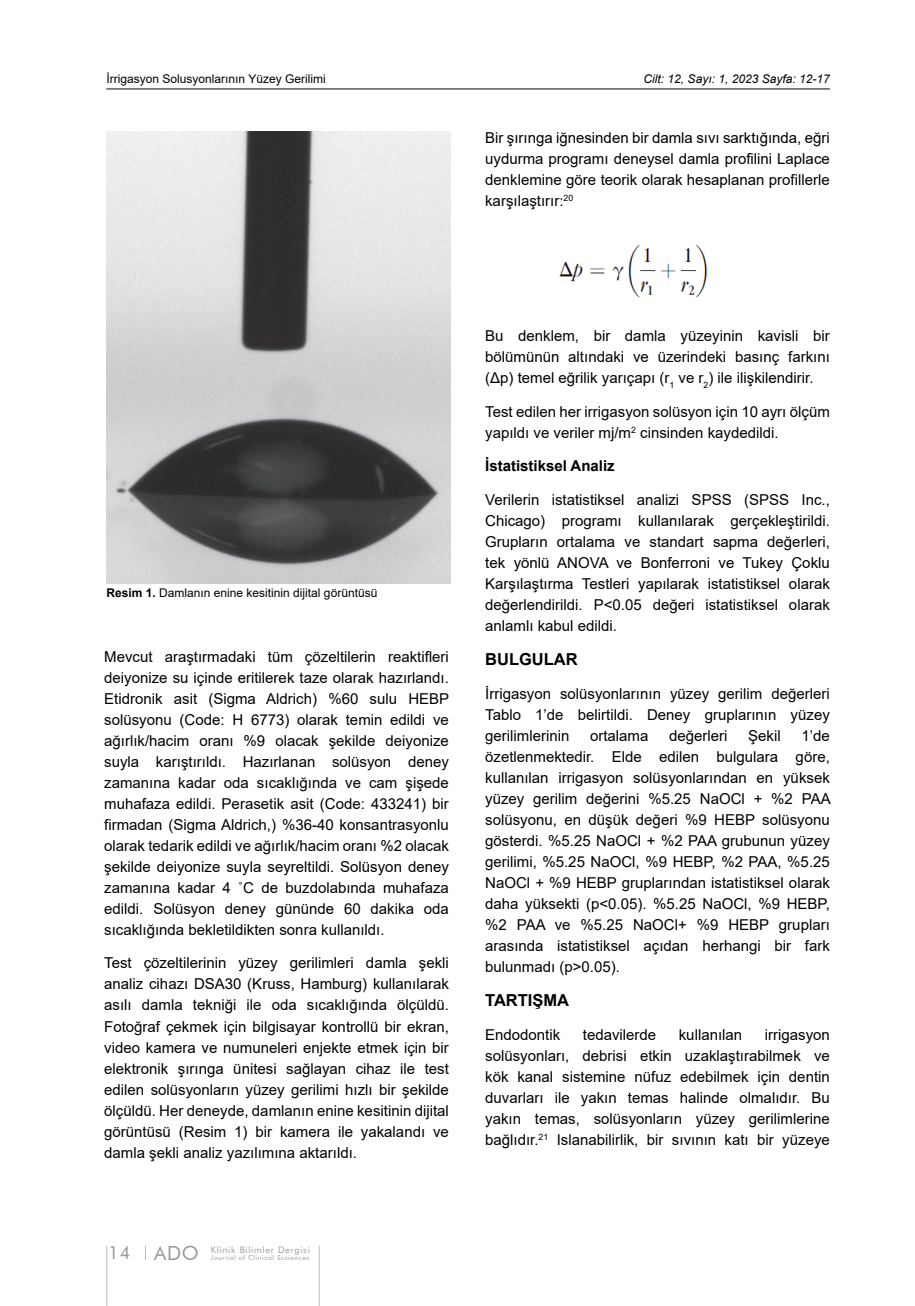
<style>
.page{position:relative;width:915px;height:1306px;background:#fff}
.page>*{position:absolute;margin:0;border:0;box-sizing:border-box;transform-origin:0 0}
.t1{font:18px "Futura BT";color:#999}
.t2{font:700 16.5px "Arial";color:#000}
.t3{font:15px/21px "Arial";color:#000;text-align:justify}
.t4{font:700 15px "Arial";color:#000}
.t5{font:12px "Arial";color:#000}
.t6{font:italic 12px "Arial";color:#000}
.t7{font:9px "Futura BT";letter-spacing:.08em;color:#999}
.t8{font:6.75px "Futura BT";letter-spacing:.08em;color:#999}
.s1{font-weight:700}
.s2{font-size:19.5px}
</style>
<div class="page">
<hr style="left:106px;top:89px;width:723px;height:1px;background:#040503">
<hr style="left:106px;top:1245px;width:1px;height:60px;background:#bbbcc1">
<hr style="left:319px;top:1245px;width:1px;height:60px;background:#bbbcc1">
<svg style="left:145px;top:1245px;width:1px;height:15px"></svg>
<img style="left:559px;top:245px;width:149px;height:53px">
<img style="left:106px;top:132px;width:344px;height:451px">
<p class="t5" style="left:106px;top:71px;width:221px">İrrigasyon Solusyonlarının Yüzey Gerilimi</p>
<p class="t6" style="left:643px;top:71px;width:188px">Cilt: 12, Sayı: 1, 2023 Sayfa: 12-17</p>
<p class="t3" style="left:485px;top:127px;width:346px">Bir şırınga iğnesinden bir damla sıvı sarktığında, eğri uydurma programı deneysel damla profilini Laplace denklemine göre teorik olarak hesaplanan profillerle karşılaştırır:<sup>20</sup></p>
<p class="t5" style="left:106px;top:585px;width:272px"><span class="s1">Resim 1.</span> Damlanın enine kesitinin dijital görüntüsü</p>
<p class="t3" style="left:104px;top:645px;width:346px">Mevcut araştırmadaki tüm çözeltilerin reaktifleri deiyonize su içinde eritilerek taze olarak hazırlandı.<br>Etidronik asit (Sigma Aldrich) %60 sulu HEBP solüsyonu (Code: H 6773) olarak temin edildi ve ağırlık/hacim oranı %9 olacak şekilde deiyonize suyla karıştırıldı. Hazırlanan solüsyon deney zamanına kadar oda sıcaklığında ve cam şişede muhafaza edildi. Perasetik asit (Code: 433241) bir firmadan (Sigma Aldrich,) %36-40 konsantrasyonlu olarak tedarik edildi ve ağırlık/hacim oranı %2 olacak şekilde deiyonize suyla seyreltildi. Solüsyon deney zamanına kadar 4 ˚C de buzdolabında muhafaza edildi. Solüsyon deney gününde 60 dakika oda sıcaklığında bekletildikten sonra kullanıldı.</p>
<p class="t3" style="left:104px;top:952px;width:346px">Test çözeltilerinin yüzey gerilimleri damla şekli analiz cihazı DSA30 (Kruss, Hamburg) kullanılarak asılı damla tekniği ile oda sıcaklığında ölçüldü.<br>Fotoğraf çekmek için bilgisayar kontrollü bir ekran, video kamera ve numuneleri enjekte etmek için bir elektronik şırınga ünitesi sağlayan cihaz ile test edilen solüsyonların yüzey gerilimi hızlı bir şekilde ölçüldü. Her deneyde, damlanın enine kesitinin dijital görüntüsü (Resim 1) bir kamera ile yakalandı ve damla şekli analiz yazılımına aktarıldı.</p>
<p class="t7" style="left:154px;top:1243px;width:157px"><span class="s2">ADO</span> Klinik Bilimler Dergisi</p>
<p class="t1" style="left:108px;top:1242px;width:24px">14</p>
<p class="t8" style="left:210px;top:1253px;width:100px">Journal of Clinical Scciences</p>
<p class="t3" style="left:485px;top:325px;width:346px">Bu denklem, bir damla yüzeyinin kavisli bir bölümünün altındaki ve üzerindeki basınç farkını (Δp) temel eğrilik yarıçapı (r<sub>1</sub> ve r<sub>2</sub>) ile ilişkilendirir.</p>
<p class="t3" style="left:485px;top:401px;width:346px">Test edilen her irrigasyon solüsyon için 10 ayrı ölçüm yapıldı ve veriler mj/m<sup>2</sup> cinsinden kaydedildi.</p>
<p class="t4" style="left:485px;top:455px;width:131px">İstatistiksel Analiz</p>
<p class="t3" style="left:485px;top:489px;width:346px">Verilerin istatistiksel analizi SPSS (SPSS Inc., Chicago) programı kullanılarak gerçekleştirildi.<br>Grupların ortalama ve standart sapma değerleri, tek yönlü ANOVA ve Bonferroni ve Tukey Çoklu Karşılaştırma Testleri yapılarak istatistiksel olarak değerlendirildi. P&lt;0.05 değeri istatistiksel olarak anlamlı kabul edildi.</p>
<p class="t2" style="left:485px;top:647px;width:94px">BULGULAR</p>
<p class="t3" style="left:485px;top:683px;width:346px">İrrigasyon solüsyonlarının yüzey gerilim değerleri Tablo 1’de belirtildi. Deney gruplarının yüzey gerilimlerinin</p>
<p class="t3" style="left:590px;top:725px;width:60px">ortalama</p>
<p class="t3" style="left:669px;top:725px;width:60px">değerleri</p>
<p class="t3" style="left:748px;top:725px;width:34px">Şekil</p>
<p class="t3" style="left:485px;top:725px;width:347px;text-indent:316px">1’de özetlenmektedir. Elde edilen bulgulara göre, kullanılan irrigasyon solüsyonlarından en yüksek yüzey gerilim değerini %5.25 NaOCl + %2 PAA solüsyonu, en düşük değeri %9 HEBP solüsyonu gösterdi. %5.25 NaOCl + %2 PAA grubunun yüzey gerilimi, %5.25 NaOCl, %9 HEBP, %2 PAA, %5.25<br>NaOCl + %9 HEBP gruplarından istatistiksel olarak daha yüksekti (p&lt;0.05). %5.25 NaOCl, %9 HEBP, %2 PAA ve %5.25 NaOCl+ %9 HEBP grupları arasında istatistiksel açıdan herhangi bir fark bulunmadı (p&gt;0.05).</p>
<p class="t2" style="left:485px;top:988px;width:86px">TARTIŞMA</p>
<p class="t3" style="left:485px;top:1023px;width:77px">Endodontik</p>
<p class="t3" style="left:582px;top:1023px;width:75px">tedavilerde</p>
<p class="t3" style="left:678px;top:1023px;width:65px">kullanılan</p>
<p class="t3" style="left:485px;top:1023px;width:346px;text-indent:279px">irrigasyon solüsyonları, debrisi etkin uzaklaştırabilmek ve kök kanal sistemine nüfuz edebilmek için dentin duvarları ile yakın temas halinde olmalıdır. Bu yakın temas, solüsyonların yüzey gerilimlerine bağlıdır.<sup>21</sup> Islanabilirlik, bir sıvının katı bir yüzeye</p>
</div>
